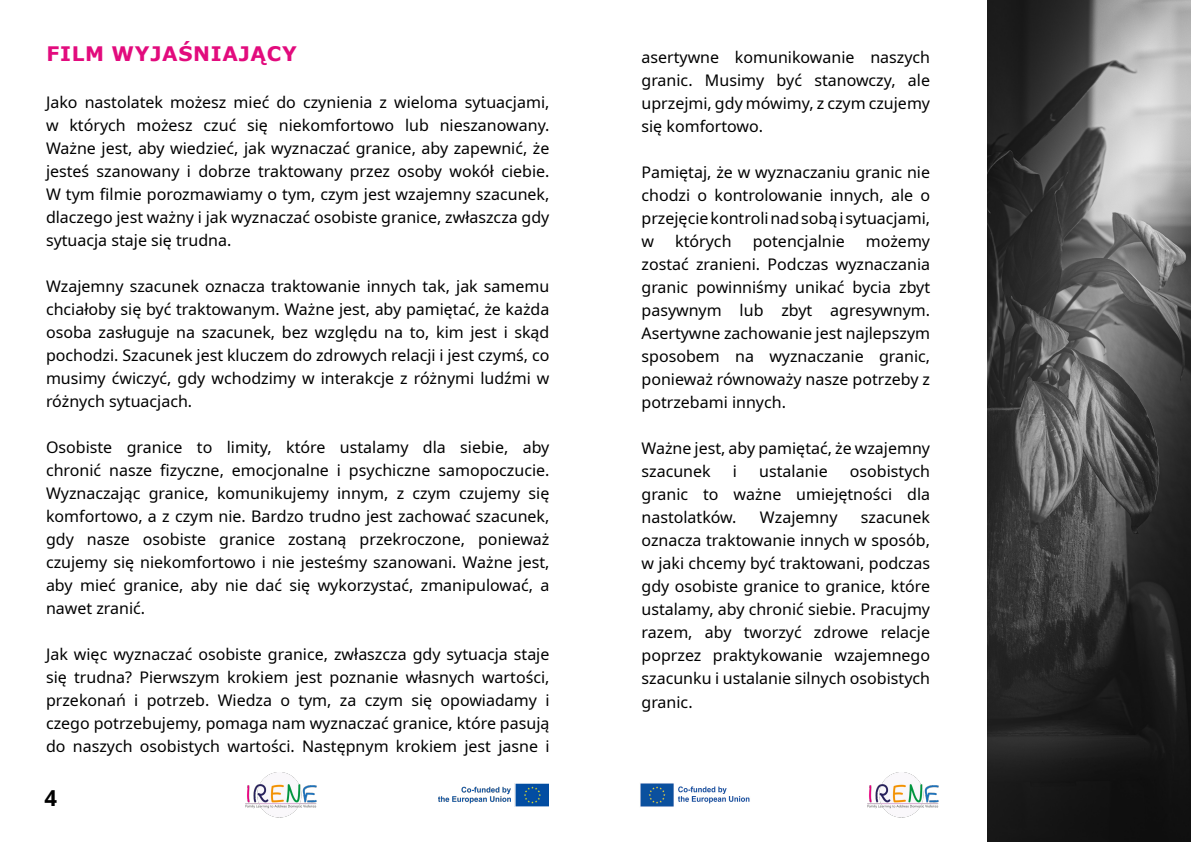
<style>
.page{position:relative;width:1191px;height:842px;background:#fff}
.page>*{position:absolute;margin:0;border:0;box-sizing:border-box;transform-origin:0 0}
.t1{font:700 22px "Noto Sans";color:#000}
.t2{font:700 20px "Verdana";letter-spacing:.035em;color:#e20b7d}
.t3{font:16px/23px "Noto Sans";color:#000;text-align:justify}
</style>
<div class="page">
<img style="left:245px;top:772px;width:72px;height:46px">
<img style="left:867px;top:772px;width:72px;height:46px">
<img style="left:438px;top:783px;width:110px;height:24px">
<img style="left:640px;top:783px;width:110px;height:24px">
<img style="left:987px;top:0;width:204px;height:842px">
<p class="t2" style="left:46px;top:40px;width:252px">FILM WYJAŚNIAJĄCY</p>
<p class="t3" style="left:46px;top:91px;width:505px">Jako nastolatek możesz mieć do czynienia z wieloma sytuacjami, w których możesz czuć się niekomfortowo lub nieszanowany.<br>Ważne jest, aby wiedzieć, jak wyznaczać granice, aby zapewnić, że jesteś szanowany i dobrze traktowany przez osoby wokół ciebie.<br>W tym filmie porozmawiamy o tym, czym jest wzajemny szacunek, dlaczego jest ważny i jak wyznaczać osobiste granice, zwłaszcza gdy sytuacja staje się trudna.</p>
<p class="t3" style="left:46px;top:275px;width:505px">Wzajemny szacunek oznacza traktowanie innych tak, jak samemu chciałoby się być traktowanym. Ważne jest, aby pamiętać, że każda osoba zasługuje na szacunek, bez względu na to, kim jest i skąd pochodzi. Szacunek jest kluczem do zdrowych relacji i jest czymś, co musimy ćwiczyć, gdy wchodzimy w interakcje z różnymi ludźmi w różnych sytuacjach.</p>
<p class="t3" style="left:46px;top:436px;width:505px">Osobiste granice to limity, które ustalamy dla siebie, aby chronić nasze fizyczne, emocjonalne i psychiczne samopoczucie.<br>Wyznaczając granice, komunikujemy innym, z czym czujemy się komfortowo, a z czym nie. Bardzo trudno jest zachować szacunek, gdy nasze osobiste granice zostaną przekroczone, ponieważ czujemy się niekomfortowo i nie jesteśmy szanowani. Ważne jest, aby mieć granice, aby nie dać się wykorzystać, zmanipulować, a nawet zranić.</p>
<p class="t3" style="left:46px;top:643px;width:505px">Jak więc wyznaczać osobiste granice, zwłaszcza gdy sytuacja staje się trudna? Pierwszym krokiem jest poznanie własnych wartości, przekonań i potrzeb. Wiedza o tym, za czym się opowiadamy i czego potrzebujemy, pomaga nam wyznaczać granice, które pasują do naszych osobistych wartości. Następnym krokiem jest jasne i</p>
<h1 class="t1" style="left:44px;top:782px;width:14px">4</h1>
<p class="t3" style="left:641px;top:46px;width:290px">asertywne komunikowanie naszych granic. Musimy być stanowczy, ale uprzejmi, gdy mówimy, z czym czujemy się komfortowo.</p>
<p class="t3" style="left:641px;top:161px;width:290px">Pamiętaj, że w wyznaczaniu granic nie chodzi o kontrolowanie innych, ale o przejęcie kontroli nad sobą i sytuacjami, w</p>
<p class="t3" style="left:675px;top:230px;width:58px">których</p>
<p class="t3" style="left:752px;top:230px;width:94px">potencjalnie</p>
<p class="t3" style="left:641px;top:230px;width:290px;text-indent:224px">możemy zostać zranieni. Podczas wyznaczania granic powinniśmy unikać bycia zbyt pasywnym lub zbyt agresywnym.<br>Asertywne zachowanie jest najlepszym sposobem na wyznaczanie granic, ponieważ równoważy nasze potrzeby z potrzebami innych.</p>
<p class="t3" style="left:641px;top:437px;width:290px">Ważne jest, aby pamiętać, że wzajemny szacunek</p>
<p class="t3" style="left:641px;top:460px;width:290px;text-indent:208px">osobistych granic to ważne umiejętności dla nastolatków.</p>
<p class="t3" style="left:733px;top:460px;width:6px">i</p>
<p class="t3" style="left:759px;top:460px;width:70px">ustalanie</p>
<p class="t3" style="left:641px;top:506px;width:290px;text-indent:219px">szacunek oznacza traktowanie innych w sposób, w jaki chcemy być traktowani, podczas gdy osobiste granice to granice, które ustalamy, aby chronić siebie. Pracujmy razem, aby tworzyć zdrowe relacje poprzez praktykowanie wzajemnego szacunku i ustalanie silnych osobistych granic.</p>
<p class="t3" style="left:760px;top:506px;width:79px">Wzajemny</p>
</div>
